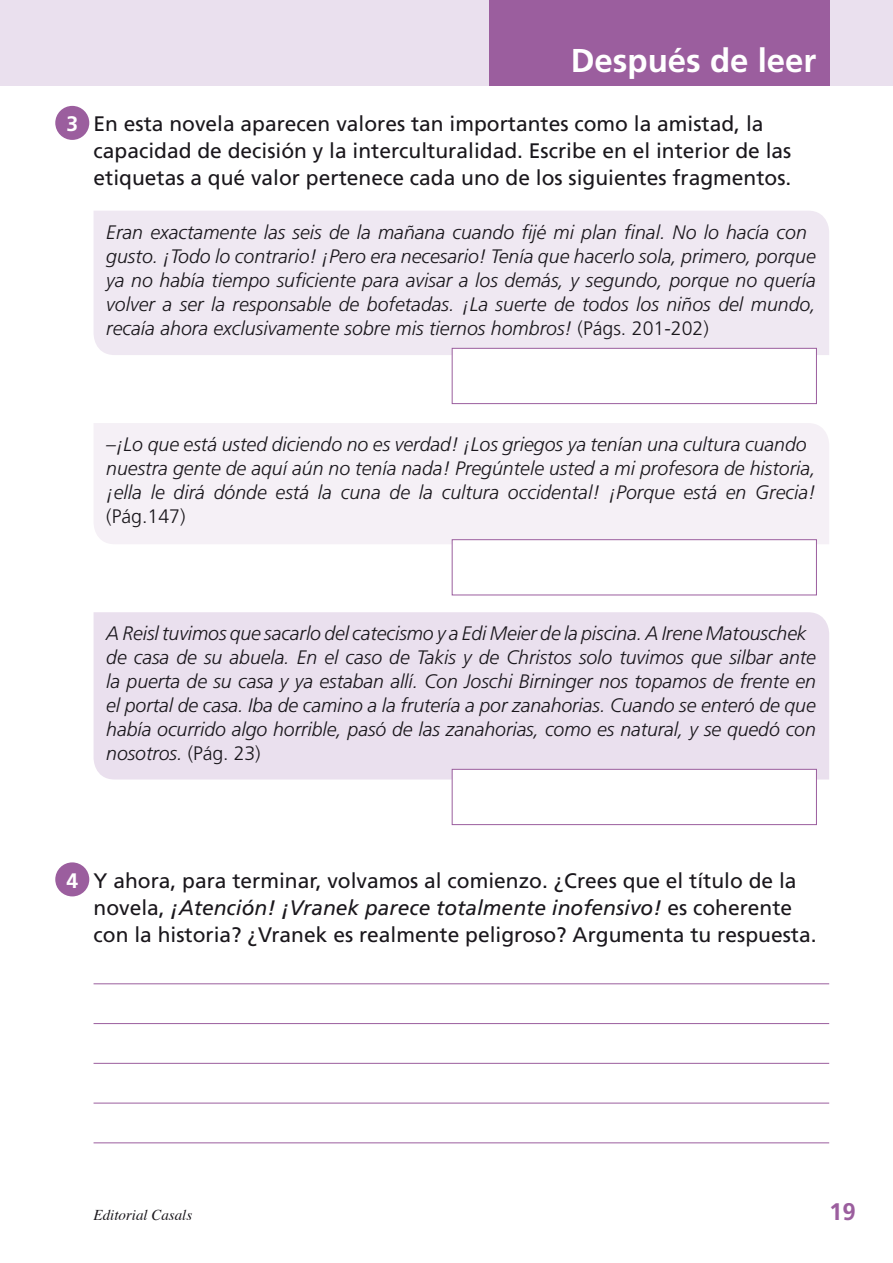
<style>
.page{position:relative;width:893px;height:1263px;background:#fff}
.page>*{position:absolute;margin:0;border:0;box-sizing:border-box;transform-origin:0 0}
.t1{font:700 33px "Frutiger";color:#fff}
.t2{font:700 24px "Frutiger";color:#9b5e9e}
.t3{font:21px/27px "Frutiger";color:#1a171c}
.t4{font:700 21px "Frutiger";color:#fff}
.t5{font:italic 300 19.5px/24px "Frutiger";color:#1a171c}
.t6{font:300 19.5px "Frutiger";color:#1a171c}
.t7{font:italic 15px "Times";color:#1a171c}
.s1{font-style:normal}
.s2{font-style:italic}
</style>
<div class="page">
<div style="left:0;top:0;width:893px;height:85px;background:#eae0ee"></div>
<div style="left:489px;top:0;width:340px;height:85px;background:#9b5e9e"></div>
<hr style="left:94px;top:983px;width:735px;height:1px;background:#9b5e9e">
<hr style="left:94px;top:1023px;width:735px;height:1px;background:#9b5e9e">
<hr style="left:94px;top:1063px;width:735px;height:1px;background:#9b5e9e">
<hr style="left:94px;top:1103px;width:735px;height:1px;background:#9b5e9e">
<hr style="left:94px;top:1142px;width:735px;height:1px;background:#9b5e9e">
<div style="left:94px;top:211px;width:735px;height:144px;background:#efe8f2"></div>
<div style="left:94px;top:423px;width:735px;height:121px;background:#f5f0f6"></div>
<div style="left:94px;top:612px;width:735px;height:167px;background:#eae0ee"></div>
<div style="left:452px;top:348px;width:365px;height:56px;background:#fff;border:1px solid #9b5e9e"></div>
<div style="left:452px;top:539px;width:365px;height:56px;background:#fff;border:1px solid #9b5e9e"></div>
<div style="left:452px;top:769px;width:365px;height:56px;background:#fff;border:1px solid #9b5e9e"></div>
<div style="left:55px;top:106px;width:34px;height:34px;background:#9b5e9e;border-radius:50%"></div>
<div style="left:55px;top:862px;width:34px;height:34px;background:#9b5e9e;border-radius:50%"></div>
<p class="t4" style="left:66px;top:111px;width:13px">3</p>
<h1 class="t1" style="left:571px;top:41px;width:247px">Después de leer</h1>
<p class="t3" style="left:94px;top:110px;width:699px">En esta novela aparecen valores tan importantes como la amistad, la capacidad de decisión y la interculturalidad. Escribe en el interior de las etiquetas a qué valor pertenece cada uno de los siguientes fragmentos.</p>
<p class="t5" style="left:106px;top:220px;width:711px">Eran exactamente las seis de la mañana cuando fijé mi plan final. No lo hacía con gusto. ¡Todo lo contrario! ¡Pero era necesario! Tenía que hacerlo sola, primero, porque ya no había tiempo suficiente para avisar a los demás, y segundo, porque no quería volver a ser la responsable de bofetadas. ¡La suerte de todos los niños del mundo, recaía ahora exclusivamente sobre mis tiernos hombros! <span class="s1">(Págs. 201-202)</span></p>
<p class="t5" style="left:106px;top:432px;width:711px">–¡Lo que está usted diciendo no es verdad! ¡Los griegos ya tenían una cultura cuando nuestra gente de aquí aún no tenía nada! Pregúntele usted a mi profesora de historia, ¡ella le dirá dónde está la cuna de la cultura occidental! ¡Porque está en Grecia!</p>
<p class="t6" style="left:106px;top:505px;width:81px">(Pág.147)</p>
<p class="t5" style="left:106px;top:621px;width:711px">A Reisl tuvimos que sacarlo del catecismo y a Edi Meier de la piscina. A Irene Matouschek de casa de su abuela. En el caso de Takis y de Christos solo tuvimos que silbar ante la puerta de su casa y ya estaban allí. Con Joschi Birninger nos topamos de frente en el portal de casa. Iba de camino a la frutería a por zanahorias. Cuando se enteró de que había ocurrido algo horrible, pasó de las zanahorias, como es natural, y se quedó con nosotros. <span class="s1">(Pág. 23)</span></p>
<p class="t4" style="left:66px;top:868px;width:13px">4</p>
<p class="t3" style="left:94px;top:866px;width:724px">Y ahora, para terminar, volvamos al comienzo. ¿Crees que el título de la novela, <span class="s2">¡Atención! ¡Vranek parece totalmente inofensivo!</span> es coherente con la historia? ¿Vranek es realmente peligroso? Argumenta tu respuesta.</p>
<p class="t7" style="left:94px;top:1202px;width:100px">Editorial Casals</p>
<p class="t2" style="left:829px;top:1198px;width:28px">19</p>
</div>
